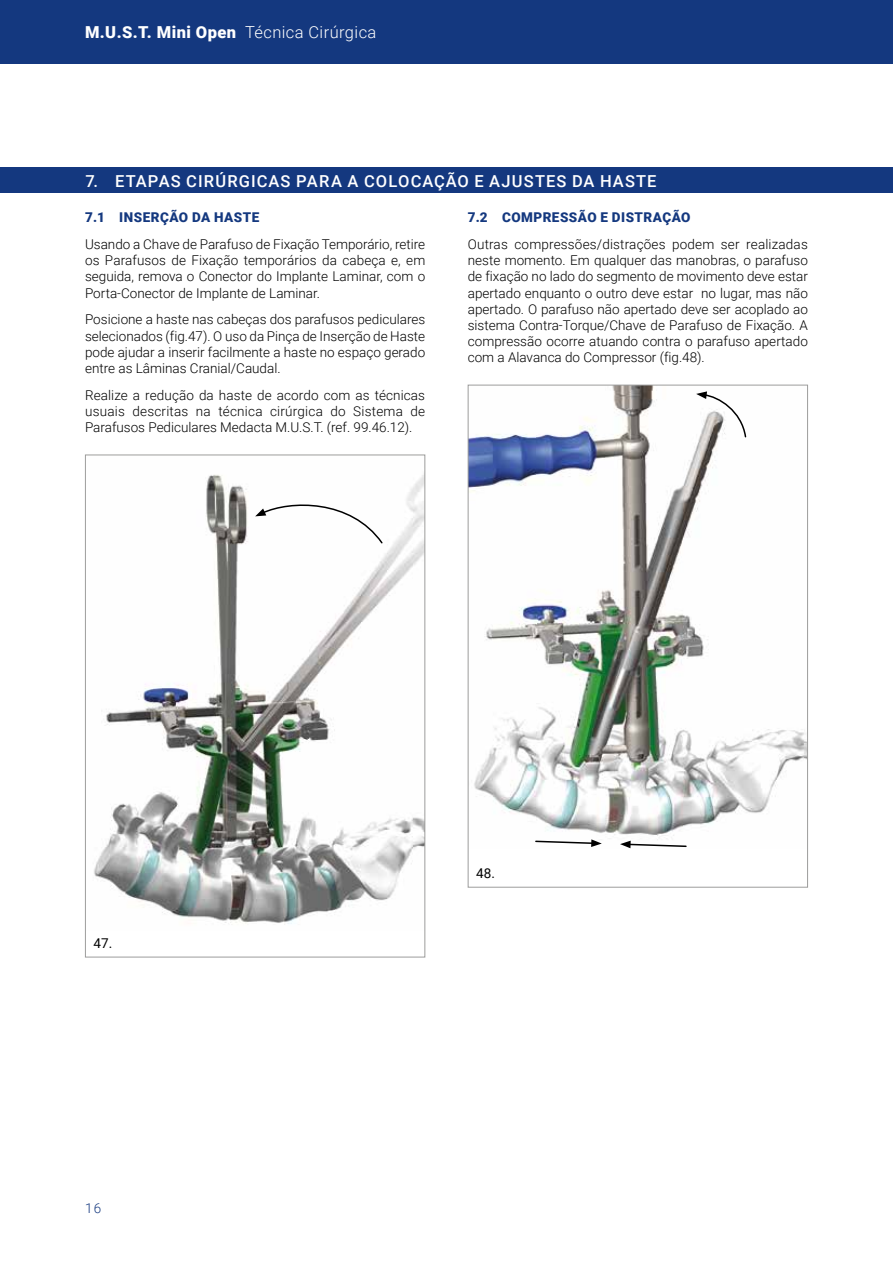
<style>
.page{position:relative;width:893px;height:1263px;background:#fff}
.page>*{position:absolute;margin:0;border:0;box-sizing:border-box;transform-origin:0 0}
.t1{font:500 16.5px "Roboto";letter-spacing:.07em;color:#fff}
.t2{font:900 16.5px "Roboto";letter-spacing:.025em;color:#fff}
.t3{font:300 13.5px/16.2px "Roboto";color:#000;text-align:justify}
.t4{font:900 13.5px "Roboto";letter-spacing:.035em;color:#14387f}
.t5{font:13.5px "Roboto";color:#000}
.t6{font:300 13.5px "Roboto";color:#14387f}
.s1{font-weight:300}
</style>
<div class="page">
<div style="left:0;top:0;width:893px;height:64px;background:#14387f"></div>
<div style="left:0;top:168px;width:893px;height:25px;background:#14387f"></div>
<img style="left:94px;top:474px;width:329px;height:451px">
<svg style="left:255px;top:499px;width:129px;height:46px"></svg>
<img style="left:470px;top:387px;width:336px;height:462px">
<svg style="left:696px;top:391px;width:51px;height:47px"></svg>
<svg style="left:620px;top:841px;width:67px;height:7px"></svg>
<svg style="left:534px;top:839px;width:68px;height:8px"></svg>
<p class="t2" style="left:85px;top:21px;width:293px">M.U.S.T. Mini Open <span class="s1">Técnica Cirúrgica</span></p>
<p class="t1" style="left:85px;top:169px;width:573px">7. ETAPAS CIRÚRGICAS PARA A COLOCAÇÃO E AJUSTES DA HASTE</p>
<p class="t4" style="left:85px;top:208px;width:176px">7.1 INSERÇÃO DA HASTE</p>
<p class="t3" style="left:85px;top:235px;width:342px">Usando a Chave de Parafuso de Fixação Temporário, retire os Parafusos de Fixação temporários da cabeça e, em seguida, remova o Conector do Implante Laminar, com o Porta-Conector de Implante de Laminar.</p>
<p class="t3" style="left:85px;top:311px;width:342px">Posicione a haste nas cabeças dos parafusos pediculares selecionados (fig.47). O uso da Pinça de Inserção de Haste pode ajudar a inserir facilmente a haste no espaço gerado entre as Lâminas Cranial/Caudal.</p>
<p class="t3" style="left:85px;top:386px;width:342px">Realize a redução da haste de acordo com as técnicas usuais descritas na técnica cirúrgica do Sistema de Parafusos Pediculares Medacta M.U.S.T. (ref. 99.46.12).</p>
<p class="t4" style="left:468px;top:208px;width:224px">7.2 COMPRESSÃO E DISTRAÇÃO</p>
<p class="t3" style="left:468px;top:235px;width:342px">Outras compressões/distrações podem ser realizadas neste momento. Em qualquer das manobras, o parafuso de fixação no lado do segmento de movimento deve estar apertado enquanto o outro deve estar no lugar, mas não apertado. O parafuso não apertado deve ser acoplado ao sistema Contra-Torque/Chave de Parafuso de Fixação. A compressão ocorre atuando contra o parafuso apertado com a Alavanca do Compressor (fig.48).</p>
<p class="t5" style="left:94px;top:934px;width:20px">47.</p>
<p class="t6" style="left:85px;top:1198px;width:18px">16</p>
<p class="t5" style="left:476px;top:864px;width:20px">48.</p>
</div>
